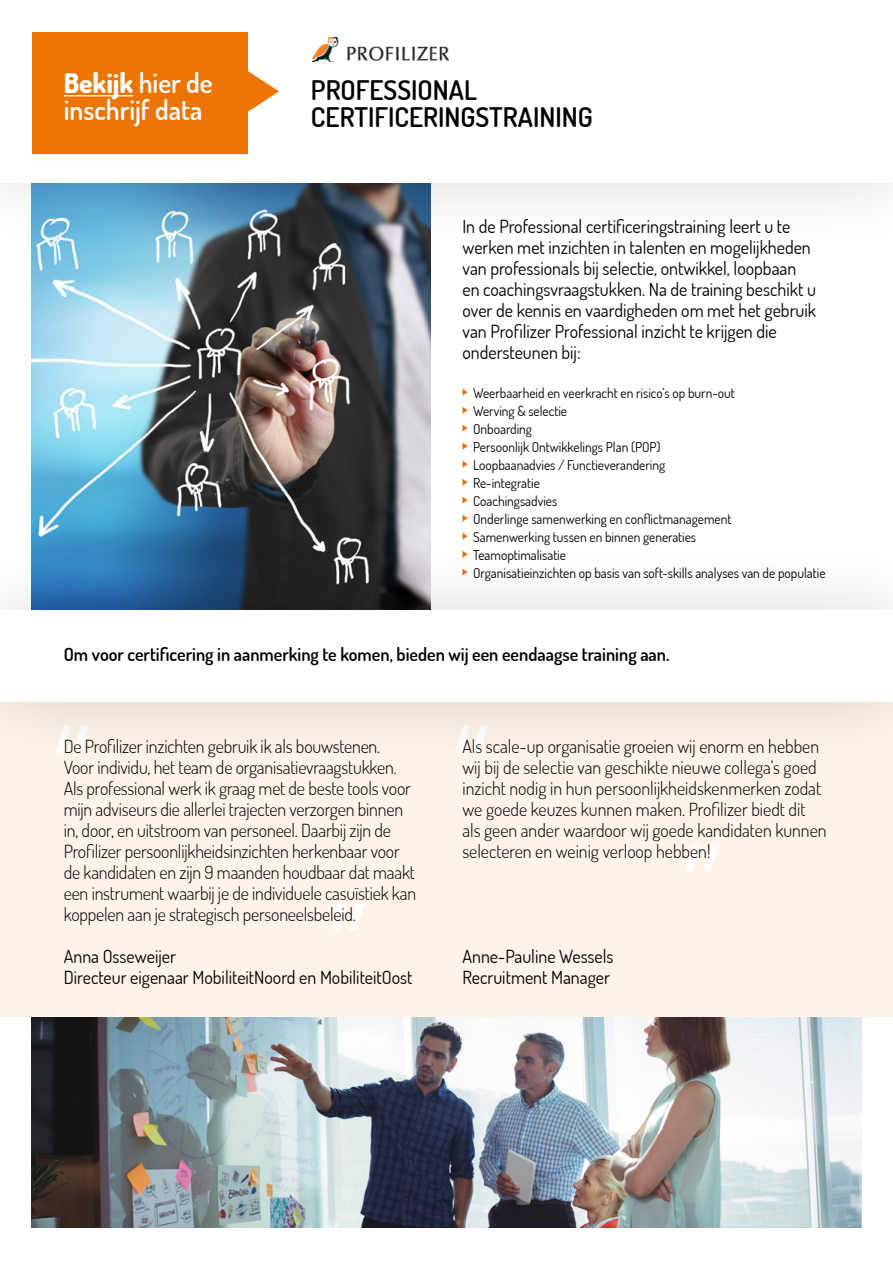
<style>
.page{position:relative;width:893px;height:1263px;background:#fff}
.page>*{position:absolute;margin:0;border:0;box-sizing:border-box;transform-origin:0 0}
.t1{font:600 27px/27px "Dosis";color:#000}
.t2{font:600 27px/27px "Dosis";color:#fff}
.t3{font:300 18px/21px "Dosis";letter-spacing:-.01em;color:#000}
.t4{font:18px/21px "Dosis";color:#000}
.t5{font:600 18px "Dosis";color:#000}
.t6{font:13.5px/18px "Dosis";color:#000}
.s1{font-weight:800}
</style>
<div class="page">
<svg style="left:462px;top:389px;width:6px;height:7px"></svg>
<svg style="left:462px;top:407px;width:6px;height:7px"></svg>
<svg style="left:462px;top:425px;width:6px;height:7px"></svg>
<svg style="left:462px;top:443px;width:6px;height:7px"></svg>
<svg style="left:462px;top:461px;width:6px;height:7px"></svg>
<svg style="left:462px;top:479px;width:6px;height:7px"></svg>
<svg style="left:462px;top:497px;width:6px;height:7px"></svg>
<svg style="left:462px;top:515px;width:6px;height:7px"></svg>
<svg style="left:462px;top:533px;width:6px;height:6px"></svg>
<img style="left:32px;top:255px;width:399px;height:284px">
<img style="left:32px;top:1016px;width:829px;height:212px">
<div style="left:0;top:702px;width:893px;height:314px;background:#fef3e8"></div>
<svg style="left:332px;top:904px;width:33px;height:26px"></svg>
<svg style="left:686px;top:844px;width:33px;height:27px"></svg>
<div style="left:0;top:539px;width:893px;height:235px;background:#000;opacity:.15"></div>
<div style="left:0;top:611px;width:893px;height:91px;background:#fff"></div>
<div style="left:0;top:0;width:893px;height:255px;background:#000;opacity:.15"></div>
<div style="left:0;top:0;width:893px;height:183px;background:#fff"></div>
<div style="left:32px;top:32px;width:215px;height:121px;background:#ee7402"></div>
<hr style="left:64px;top:95px;width:69px;height:1px;background:#fff">
<svg style="left:247px;top:71px;width:32px;height:41px"></svg>
<img style="left:313px;top:38px;width:136px;height:24px">
<h1 class="t2" style="left:64px;top:68px;width:150px"><span class="s1">Bekijk</span> hier de inschrijf data</h1>
<h1 class="t1" style="left:311px;top:76px;width:283px">PROFESSIONAL<br>CERTIFICERINGSTRAINING</h1>
<p class="t4" style="left:462px;top:215px;width:355px">In de Professional certificeringstraining leert u te werken met inzichten in talenten en mogelijkheden van professionals bij selectie, ontwikkel, loopbaan en coachingsvraagstukken. Na de training beschikt u over de kennis en vaardigheden om met het gebruik van Profilizer Professional inzicht te krijgen die ondersteunen bij:</p>
<p class="t6" style="left:473px;top:384px;width:354px">Weerbaarheid en veerkracht en risico’s op burn-out<br>Werving &amp; selectie<br>Onboarding<br>Persoonlijk Ontwikkelings Plan (POP)<br>Loopbaanadvies / Functieverandering<br>Re-integratie<br>Coachingsadvies<br>Onderlinge samenwerking en conflictmanagement<br>Samenwerking tussen en binnen generaties<br>Teamoptimalisatie<br>Organisatieinzichten op basis van soft-skills analyses van de populatie</p>
<p class="t5" style="left:64px;top:642px;width:607px">Om voor certificering in aanmerking te komen, bieden wij een eendaagse training aan.</p>
<p class="t3" style="left:64px;top:735px;width:354px">De Profilizer inzichten gebruik ik als bouwstenen.<br>Voor individu, het team de organisatievraagstukken.<br>Als professional werk ik graag met de beste tools voor mijn adviseurs die allerlei trajecten verzorgen binnen in, door, en uitstroom van personeel. Daarbij zijn de Profilizer persoonlijkheidsinzichten herkenbaar voor de kandidaten en zijn 9 maanden houdbaar dat maakt een instrument waarbij je de individuele casuïstiek kan koppelen aan je strategisch personeelsbeleid.</p>
<p class="t4" style="left:64px;top:945px;width:350px">Anna Osseweijer<br>Directeur eigenaar MobiliteitNoord en MobiliteitOost</p>
<p class="t3" style="left:462px;top:735px;width:366px">Als scale-up organisatie groeien wij enorm en hebben wij bij de selectie van geschikte nieuwe collega’s goed inzicht nodig in hun persoonlijkheidskenmerken zodat we goede keuzes kunnen maken. Profilizer biedt dit als geen ander waardoor wij goede kandidaten kunnen selecteren en weinig verloop hebben!</p>
<p class="t4" style="left:462px;top:945px;width:153px">Anne-Pauline Wessels<br>Recruitment Manager</p>
</div>
